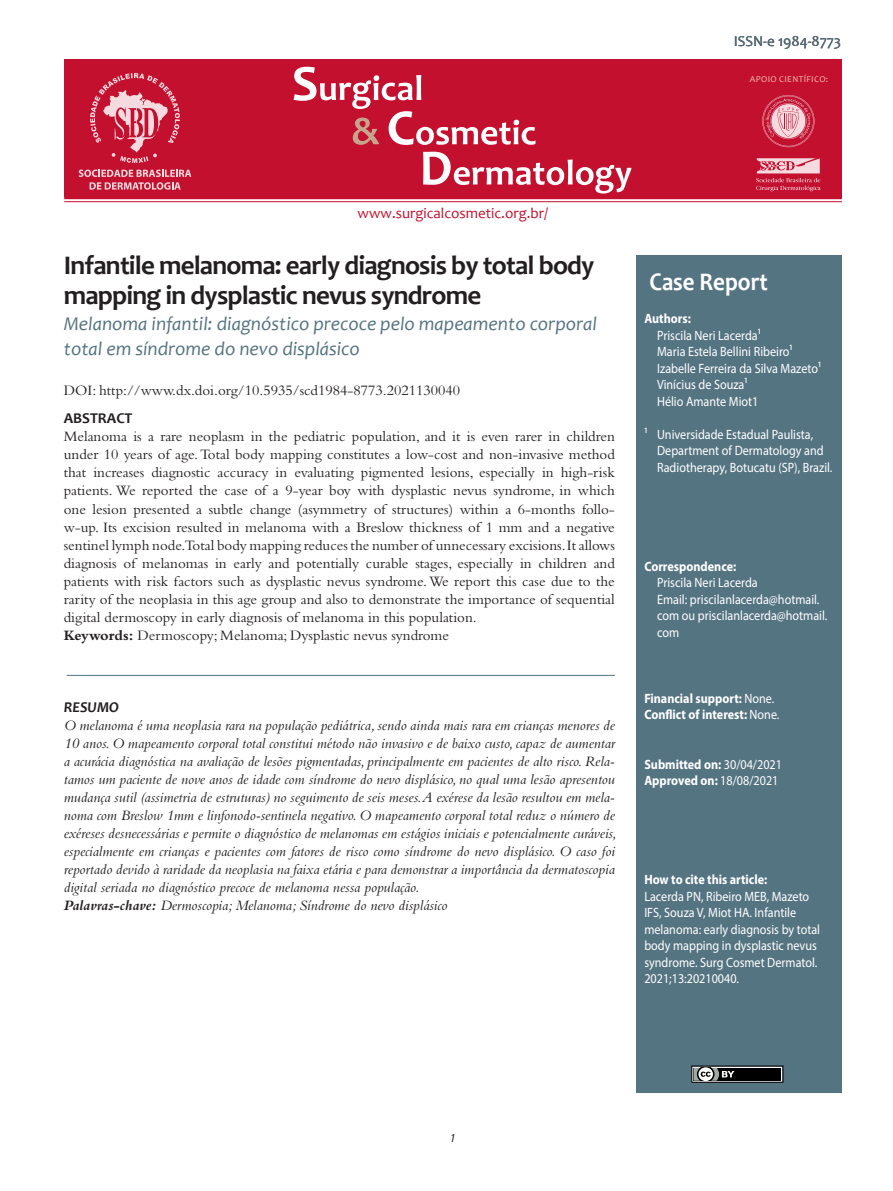
<style>
.page{position:relative;width:893px;height:1191px;background:#fff}
.page>*{position:absolute;margin:0;border:0;box-sizing:border-box;transform-origin:0 0}
.t1{font:700 27px/30px "Candara";letter-spacing:-.03em;color:#231f20}
.t2{font:700 25.5px "Candara";color:#fff;scale:.9 1}
.t3{font:italic 19.5px/25.5px "Candara";color:#557482}
.t4{font:15px/18px "Bembo Std";color:#231f20;text-align:justify}
.t5{font:italic 15px/18px "Bembo Std";color:#231f20;text-align:justify}
.t6{font:15px "Candara";color:#c3102e}
.t7{font:15px "Candara";color:#557482}
.t8{font:700 15px "Candara";color:#231f20}
.t9{font:italic 700 15px "Candara";color:#231f20}
.t10{font:13.5px/16.5px "Myriad Pro";color:#fff;scale:.9 1}
.t11{font:700 13.5px "Myriad Pro";color:#fff;scale:.9 1}
.t12{font:italic 12px "Myriad Pro";color:#231f20}
.t13{font:9px "Candara";letter-spacing:.04em;color:#efc0b4}
.s1{font-weight:700}
.s2{font-weight:400}
</style>
<div class="page">
<hr style="left:64px;top:196px;width:778px;height:3px;background:#c3102e">
<hr style="left:64px;top:201px;width:778px;height:1px;background:#c3102e">
<div style="left:64px;top:60px;width:778px;height:137px;background:#c3102e"></div>
<svg style="left:294px;top:67px;width:242px;height:78px"></svg>
<svg style="left:423px;top:152px;width:208px;height:41px"></svg>
<svg style="left:90px;top:73px;width:90px;height:90px"></svg>
<svg style="left:79px;top:170px;width:112px;height:20px"></svg>
<svg style="left:756px;top:158px;width:65px;height:33px"></svg>
<svg style="left:762px;top:95px;width:52px;height:52px"></svg>
<div style="left:636px;top:255px;width:206px;height:838px;background:#557482"></div>
<svg style="left:691px;top:1065px;width:92px;height:17px;background:#494b4c"></svg>
<hr style="left:67px;top:675px;width:548px;height:1px;background:#557482">
<p class="t7" style="left:734px;top:32px;width:109px">ISSN-e 1984-8773</p>
<p class="t13" style="left:750px;top:74px;width:80px">APOIO CIENTÍFICO:</p>
<p class="t6" style="left:357px;top:204px;width:192px">www.surgicalcosmetic.org.br/</p>
<p class="t1" style="left:64px;top:250px;width:532px">Infantile melanoma: early diagnosis by total body mapping in dysplastic nevus syndrome</p>
<p class="t3" style="left:64px;top:310px;width:535px">Melanoma infantil: diagnóstico precoce pelo mapeamento corporal total em síndrome do nevo displásico</p>
<p class="t4" style="left:64px;top:381px;width:398px">DOI: http://www.dx.doi.org/10.5935/scd1984-8773.2021130040</p>
<p class="t8" style="left:64px;top:409px;width:70px">ABSTRACT</p>
<p class="t4" style="left:64px;top:427px;width:553px">Melanoma is a rare neoplasm in the pediatric population, and it is even rarer in children under 10 years of age. Total body mapping constitutes a low-cost and non-invasive method that increases diagnostic accuracy in evaluating pigmented lesions, especially in high-risk patients. We reported the case of a 9-year boy with dysplastic nevus syndrome, in which one lesion presented a subtle change (asymmetry of structures) within a 6-months follo&shy;w-up. Its excision resulted in melanoma with a Breslow thickness of 1 mm and a negative sentinel lymph node.Total body mapping reduces the number of unnecessary excisions. It allows diagnosis of melanomas in early and potentially curable stages, especially in children and patients with risk factors such as dysplastic nevus syndrome. We report this case due to the rarity of the neoplasia in this age group and also to demonstrate the importance of sequential digital dermoscopy in early diagnosis of melanoma in this population.</p>
<p class="t4" style="left:64px;top:625px;width:387px"><span class="s1">Keywords:</span> Dermoscopy; Melanoma; Dysplastic nevus syndrome</p>
<p class="t9" style="left:64px;top:697px;width:57px">RESUMO</p>
<p class="t5" style="left:64px;top:715px;width:554px">O melanoma é uma neoplasia rara na população pediátrica, sendo ainda mais rara em crianças menores de 10 anos. O mapeamento corporal total constitui método não invasivo e de baixo custo, capaz de aumentar a acurácia diagnóstica na avaliação de lesões pigmentadas, principalmente em pacientes de alto risco. Rela&shy;tamos um paciente de nove anos de idade com síndrome do nevo displásico, no qual uma lesão apresentou mudança sutil (assimetria de estruturas) no seguimento de seis meses. A exérese da lesão resultou em mela&shy;noma com Breslow 1mm e linfonodo-sentinela negativo. O mapeamento corporal total reduz o número de exéreses desnecessárias e permite o diagnóstico de melanomas em estágios iniciais e potencialmente curáveis, especialmente em crianças e pacientes com fatores de risco como síndrome do nevo displásico. O caso foi reportado devido à raridade da neoplasia na faixa etária e para demonstrar a importância da dermatoscopia digital seriada no diagnóstico precoce de melanoma nessa população.</p>
<p class="t5" style="left:64px;top:895px;width:385px"><span class="s1">Palavras-chave:</span> Dermoscopia; Melanoma; Síndrome do nevo displásico</p>
<p class="t2" style="left:649px;top:266px;width:133px">Case Report</p>
<p class="t11" style="left:644px;top:310px;width:53px">Authors:</p>
<p class="t10" style="left:657px;top:327px;width:117px">Priscila Neri Lacerda¹</p>
<p class="t10" style="left:657px;top:343px;width:152px">Maria Estela Bellini Ribeiro¹</p>
<p class="t10" style="left:657px;top:360px;width:184px">Izabelle Ferreira da Silva Mazeto¹</p>
<p class="t10" style="left:657px;top:376px;width:102px">Vinícius de Souza¹</p>
<p class="t10" style="left:657px;top:393px;width:114px">Hélio Amante Miot1</p>
<p class="t10" style="left:657px;top:426px;width:196px;text-indent:-13px">¹ Universidade Estadual Paulista,<br>Department of Dermatology and<br>Radiotherapy, Botucatu (SP), Brazil.</p>
<p class="t11" style="left:644px;top:557px;width:104px">Correspondence:</p>
<p class="t10" style="left:657px;top:574px;width:113px">Priscila Neri Lacerda</p>
<p class="t10" style="left:657px;top:591px;width:191px">Email: priscilanlacerda@hotmail. com ou priscilanlacerda@hotmail. com</p>
<p class="t11" style="left:644px;top:689px;width:146px">Financial support: <span class="s2">None.</span></p>
<p class="t11" style="left:644px;top:706px;width:152px">Conflict of interest: <span class="s2">None.</span></p>
<p class="t11" style="left:644px;top:755px;width:155px">Submitted on: <span class="s2">30/04/2021</span></p>
<p class="t11" style="left:644px;top:772px;width:151px">Approved on: <span class="s2">18/08/2021</span></p>
<p class="t11" style="left:644px;top:871px;width:138px">How to cite this article:</p>
<p class="t10" style="left:644px;top:888px;width:197px">Lacerda PN, Ribeiro MEB, Mazeto<br>IFS, Souza V, Miot HA. Infantile melanoma: early diagnosis by total body mapping in dysplastic nevus syndrome. Surg Cosmet Dermatol.<br>2021;13:20210040.</p>
<p class="t12" style="left:450px;top:1130px;width:7px">1</p>
</div>
